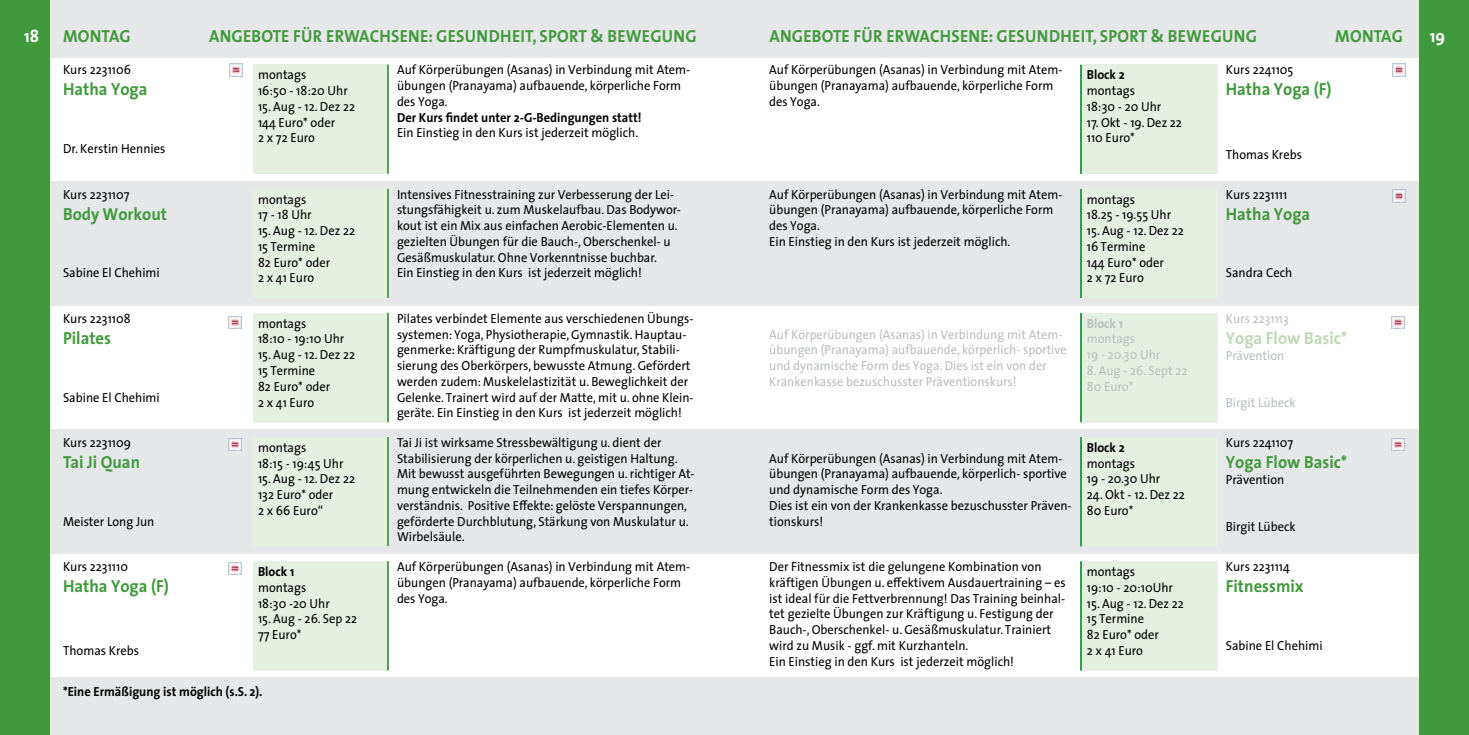
<style>
.page{position:relative;width:1469px;height:735px;background:#fff}
.page>*{position:absolute;margin:0;border:0;box-sizing:border-box;transform-origin:0 0}
.t1{font:700 17.5px "The Sans";color:#409a3c;scale:.95 1}
.t2{font:700 17.5px "The Sans";color:#bfd8b6;scale:.95 1}
.t3{font:700 17.5px "The Sans";color:#fff;scale:.95 1}
.t4{font:13.12px/15.8px "The Sans";color:#000;scale:.95 1}
.t5{font:13.12px/15.8px "The Sans";color:#bcbec0;scale:.95 1}
.t6{font:700 13.12px "The Sans";color:#000;scale:.95 1}
.t7{font:700 13.12px "The Sans";color:#bcbec0;scale:.95 1}
</style>
<div class="page">
<div style="left:735px;top:181px;width:684px;height:124px;background:#e6e7e8"></div>
<div style="left:735px;top:429px;width:684px;height:124px;background:#e6e7e8"></div>
<div style="left:50px;top:429px;width:684px;height:124px;background:#e6e7e8"></div>
<div style="left:50px;top:181px;width:684px;height:124px;background:#e6e7e8"></div>
<div style="left:41px;top:0;width:694px;height:57px;background:#e6e7e8"></div>
<div style="left:735px;top:0;width:684px;height:57px;background:#e6e7e8"></div>
<div style="left:735px;top:677px;width:684px;height:57px;background:#e6e7e8"></div>
<div style="left:1419px;top:0;width:49px;height:734px;background:#409a3c"></div>
<div style="left:1081px;top:64px;width:136px;height:110px;background:#e5efe2"></div>
<div style="left:1081px;top:189px;width:136px;height:109px;background:#e5efe2"></div>
<div style="left:1081px;top:313px;width:136px;height:109px;background:#e5efe2"></div>
<div style="left:1081px;top:437px;width:136px;height:109px;background:#e5efe2"></div>
<div style="left:1081px;top:561px;width:136px;height:109px;background:#e5efe2"></div>
<div style="left:0;top:677px;width:734px;height:57px;background:#e6e7e8"></div>
<div style="left:0;top:0;width:50px;height:734px;background:#409a3c"></div>
<div style="left:253px;top:64px;width:135px;height:110px;background:#e5efe2"></div>
<div style="left:253px;top:189px;width:135px;height:109px;background:#e5efe2"></div>
<div style="left:253px;top:313px;width:135px;height:109px;background:#e5efe2"></div>
<div style="left:253px;top:437px;width:135px;height:109px;background:#e5efe2"></div>
<div style="left:253px;top:561px;width:135px;height:109px;background:#e5efe2"></div>
<hr style="left:387px;top:64px;width:2px;height:110px;background:#409a3c">
<hr style="left:387px;top:189px;width:2px;height:109px;background:#409a3c">
<hr style="left:387px;top:313px;width:2px;height:109px;background:#409a3c">
<hr style="left:387px;top:437px;width:2px;height:109px;background:#409a3c">
<hr style="left:387px;top:561px;width:2px;height:109px;background:#409a3c">
<hr style="left:1080px;top:65px;width:1px;height:109px;background:#409a3c">
<hr style="left:1080px;top:189px;width:1px;height:109px;background:#409a3c">
<hr style="left:1080px;top:313px;width:1px;height:109px;background:#409a3c">
<hr style="left:1080px;top:437px;width:1px;height:109px;background:#409a3c">
<hr style="left:1080px;top:561px;width:1px;height:109px;background:#409a3c">
<svg style="left:228px;top:316px;width:13px;height:13px"></svg>
<svg style="left:228px;top:438px;width:13px;height:12px"></svg>
<svg style="left:228px;top:562px;width:13px;height:12px"></svg>
<svg style="left:230px;top:63px;width:13px;height:13px"></svg>
<svg style="left:1391px;top:316px;width:13px;height:13px"></svg>
<svg style="left:1391px;top:438px;width:13px;height:12px"></svg>
<svg style="left:1392px;top:63px;width:13px;height:13px"></svg>
<svg style="left:1392px;top:189px;width:13px;height:13px"></svg>
<h1 class="t3" style="left:24px;top:21px;width:17px">18</h1>
<h1 class="t1" style="left:63px;top:21px;width:75px">MONTAGAn</h1>
<h1 class="t1" style="left:231px;top:21px;width:249px">gebote für Erwachsen e: Gesundh</h1>
<h1 class="t1" style="left:512px;top:21px;width:196px">eit, Sport &amp; Bewegung</h1>
<h1 class="t1" style="left:769px;top:21px;width:273px">Angebote für Erwachsene: Gesundh</h1>
<h1 class="t1" style="left:1072px;top:21px;width:232px">eit, Sport &amp; Bewegung MO</h1>
<h1 class="t1" style="left:1361px;top:21px;width:33px">NTAG</h1>
<h1 class="t3" style="left:1429px;top:21px;width:18px">19</h1>
<p class="t4" style="left:63px;top:62px;width:73px">Kurs 2231106</p>
<h1 class="t1" style="left:63px;top:75px;width:90px">Hatha Yoga</h1>
<p class="t4" style="left:63px;top:140px;width:109px">Dr. Kerstin Hennies</p>
<p class="t4" style="left:63px;top:186px;width:71px">Kurs 2231107</p>
<h1 class="t1" style="left:63px;top:199px;width:111px">Body Workout</h1>
<p class="t4" style="left:63px;top:264px;width:103px">Sabine El Chehimi</p>
<p class="t4" style="left:63px;top:310px;width:73px">Kurs 2231108</p>
<h1 class="t1" style="left:63px;top:323px;width:52px">Pilates</h1>
<p class="t4" style="left:63px;top:388px;width:103px">Sabine El Chehimi</p>
<p class="t4" style="left:63px;top:434px;width:73px">Kurs 2231109</p>
<h1 class="t1" style="left:63px;top:447px;width:83px">Tai Ji Quan</h1>
<p class="t4" style="left:63px;top:512px;width:98px">Meister Long Jun</p>
<p class="t4" style="left:63px;top:558px;width:70px">Kurs 2231110</p>
<h1 class="t1" style="left:63px;top:571px;width:113px">Hatha Yoga (F)</h1>
<p class="t4" style="left:63px;top:642px;width:82px">Thomas Krebs</p>
<p class="t4" style="left:258px;top:67px;width:96px">montags<br>16:50 - 18:20 Uhr</p>
<p class="t4" style="left:258px;top:98px;width:104px">15. Aug - 12. Dez 22<br>144 Euro* oder<br>2 x 72 Euro</p>
<p class="t4" style="left:258px;top:191px;width:58px">montags<br>17 - 18 Uhr</p>
<p class="t4" style="left:258px;top:222px;width:104px">15. Aug - 12. Dez 22<br>15 Termine<br>82 Euro* oder<br>2 x 41 Euro</p>
<p class="t4" style="left:258px;top:315px;width:92px">montags<br>18:10 - 19:10 Uhr</p>
<p class="t4" style="left:258px;top:346px;width:104px">15. Aug - 12. Dez 22<br>15 Termine<br>82 Euro* oder<br>2 x 41 Euro</p>
<p class="t4" style="left:258px;top:439px;width:91px">montags<br>18:15 - 19:45 Uhr</p>
<p class="t4" style="left:258px;top:470px;width:104px">15. Aug - 12. Dez 22<br>132 Euro* oder<br>2 x 66 Euro“</p>
<p class="t6" style="left:258px;top:560px;width:40px">Block 1</p>
<p class="t4" style="left:258px;top:578px;width:77px">montags<br>18:30 -20 Uhr</p>
<p class="t4" style="left:258px;top:610px;width:106px">15. Aug - 26. Sep 22<br>77 Euro*</p>
<p class="t6" style="left:63px;top:680px;width:211px">*Eine Ermäßigung ist möglich (s.S. 2).</p>
<p class="t4" style="left:397px;top:62px;width:310px">Auf Körperübungen (Asanas) in Verbindung mit Atem&shy;übungen (Pranayama) aufbauende, körperliche Form des Yoga.</p>
<p class="t6" style="left:397px;top:106px;width:259px">Der Kurs findet unter 2-G-Bedingungen statt!</p>
<p class="t4" style="left:397px;top:125px;width:255px">Ein Einstieg in den Kurs ist jederzeit möglich.</p>
<p class="t4" style="left:397px;top:186px;width:300px">Intensives Fitnesstraining zur Verbesserung der Lei&shy;stungsfähigkeit u. zum Muskelaufbau. Das Bodywor&shy;kout ist ein Mix aus einfachen Aerobic-Elementen u. gezielten Übungen für die Bauch-, Oberschenkel- u Gesäßmuskulatur. Ohne Vorkenntnisse buchbar.<br>Ein Einstieg in den Kurs ist jederzeit möglich!</p>
<p class="t4" style="left:397px;top:310px;width:314px">Pilates verbindet Elemente aus verschiedenen Übungs&shy;systemen: Yoga, Physiotherapie, Gymnastik. Hauptau&shy;genmerke: Kräftigung der Rumpfmuskulatur, Stabili&shy;sierung des Oberkörpers, bewusste Atmung. Gefördert werden zudem: Muskelelastizität u. Beweglichkeit der Gelenke. Trainert wird auf der Matte, mit u. ohne Klein&shy;geräte. Ein Einstieg in den Kurs ist jederzeit möglich!</p>
<p class="t4" style="left:397px;top:434px;width:315px">Tai Ji ist wirksame Stressbewältigung u. dient der Stabilisierung der körperlichen u. geistigen Haltung.<br>Mit bewusst ausgeführten Bewegungen u. richtiger At&shy;mung entwickeln die Teilnehmenden ein tiefes Körper&shy;verständnis. Positive Effekte: gelöste Verspannungen, geförderte Durchblutung, Stärkung von Muskulatur u.<br>Wirbelsäule.</p>
<p class="t4" style="left:397px;top:558px;width:310px">Auf Körperübungen (Asanas) in Verbindung mit Atem&shy;übungen (Pranayama) aufbauende, körperliche Form des Yoga.</p>
<p class="t4" style="left:769px;top:62px;width:310px">Auf Körperübungen (Asanas) in Verbindung mit Atem&shy;übungen (Pranayama) aufbauende, körperliche Form des Yoga.</p>
<p class="t4" style="left:769px;top:186px;width:310px">Auf Körperübungen (Asanas) in Verbindung mit Atem&shy;übungen (Pranayama) aufbauende, körperliche Form des Yoga.<br>Ein Einstieg in den Kurs ist jederzeit möglich.</p>
<p class="t5" style="left:769px;top:325px;width:315px">Auf Körperübungen (Asanas) in Verbindung mit Atem&shy;übungen (Pranayama) aufbauende, körperlich- sportive und dynamische Form des Yoga. Dies ist ein von der Krankenkasse bezuschusster Präventionskurs!</p>
<p class="t6" style="left:1086px;top:64px;width:41px">Block 2</p>
<p class="t4" style="left:1086px;top:82px;width:80px">montags<br>18:30 - 20 Uhr</p>
<p class="t4" style="left:1086px;top:114px;width:102px">17. Okt - 19. Dez 22<br>110 Euro*</p>
<p class="t4" style="left:1086px;top:191px;width:90px">montags<br>18.25 - 19.55 Uhr</p>
<p class="t4" style="left:1086px;top:222px;width:104px">15. Aug - 12. Dez 22<br>16 Termine<br>144 Euro* oder<br>2 x 72 Euro</p>
<p class="t7" style="left:1086px;top:312px;width:40px">Block 1</p>
<p class="t5" style="left:1086px;top:330px;width:79px">montags<br>19 - 20.30 Uhr</p>
<p class="t5" style="left:1086px;top:362px;width:107px">8. Aug - 26. Sept 22<br>80 Euro*</p>
<p class="t4" style="left:769px;top:449px;width:320px">Auf Körperübungen (Asanas) in Verbindung mit Atem&shy;übungen (Pranayama) aufbauende, körperlich- sportive und dynamische Form des Yoga.<br>Dies ist ein von der Krankenkasse bezuschusster Präven&shy;tionskurs!</p>
<p class="t4" style="left:769px;top:558px;width:313px">Der Fitnessmix ist die gelungene Kombination von kräftigen Übungen u. effektivem Ausdauertraining – es ist ideal für die Fettverbrennung! Das Training beinhal&shy;tet gezielte Übungen zur Kräftigung u. Festigung der Bauch-, Oberschenkel- u. Gesäßmuskulatur. Trainiert wird zu Musik - ggf. mit Kurzhanteln.<br>Ein Einstieg in den Kurs ist jederzeit möglich!</p>
<p class="t6" style="left:1086px;top:436px;width:41px">Block 2</p>
<p class="t4" style="left:1086px;top:454px;width:79px">montags<br>19 - 20.30 Uhr</p>
<p class="t4" style="left:1086px;top:486px;width:105px">24. Okt - 12. Dez 22<br>80 Euro*</p>
<p class="t4" style="left:1086px;top:563px;width:92px">montags<br>19:10 - 20:10Uhr</p>
<p class="t4" style="left:1086px;top:594px;width:104px">15. Aug - 12. Dez 22<br>15 Termine<br>82 Euro* oder<br>2 x 41 Euro</p>
<p class="t4" style="left:1225px;top:62px;width:73px">Kurs 2241105</p>
<h1 class="t1" style="left:1225px;top:75px;width:113px">Hatha Yoga (F)</h1>
<p class="t4" style="left:1225px;top:146px;width:82px">Thomas Krebs</p>
<p class="t4" style="left:1225px;top:186px;width:66px">Kurs 2231111</p>
<h1 class="t1" style="left:1225px;top:199px;width:90px">Hatha Yoga</h1>
<p class="t4" style="left:1225px;top:264px;width:71px">Sandra Cech</p>
<p class="t5" style="left:1225px;top:310px;width:68px">Kurs 2231113</p>
<h1 class="t2" style="left:1225px;top:323px;width:129px">Yoga Flow Basic*</h1>
<p class="t5" style="left:1225px;top:346px;width:63px">Prävention</p>
<p class="t5" style="left:1225px;top:394px;width:75px">Birgit Lübeck</p>
<p class="t4" style="left:1225px;top:434px;width:72px">Kurs 2241107</p>
<h1 class="t1" style="left:1225px;top:447px;width:129px">Yoga Flow Basic*</h1>
<p class="t4" style="left:1225px;top:470px;width:63px">Prävention</p>
<p class="t4" style="left:1225px;top:518px;width:75px">Birgit Lübeck</p>
<p class="t4" style="left:1225px;top:558px;width:69px">Kurs 2231114</p>
<h1 class="t1" style="left:1225px;top:571px;width:83px">Fitnessmix</h1>
<p class="t4" style="left:1225px;top:636px;width:103px">Sabine El Chehimi</p>
</div>
